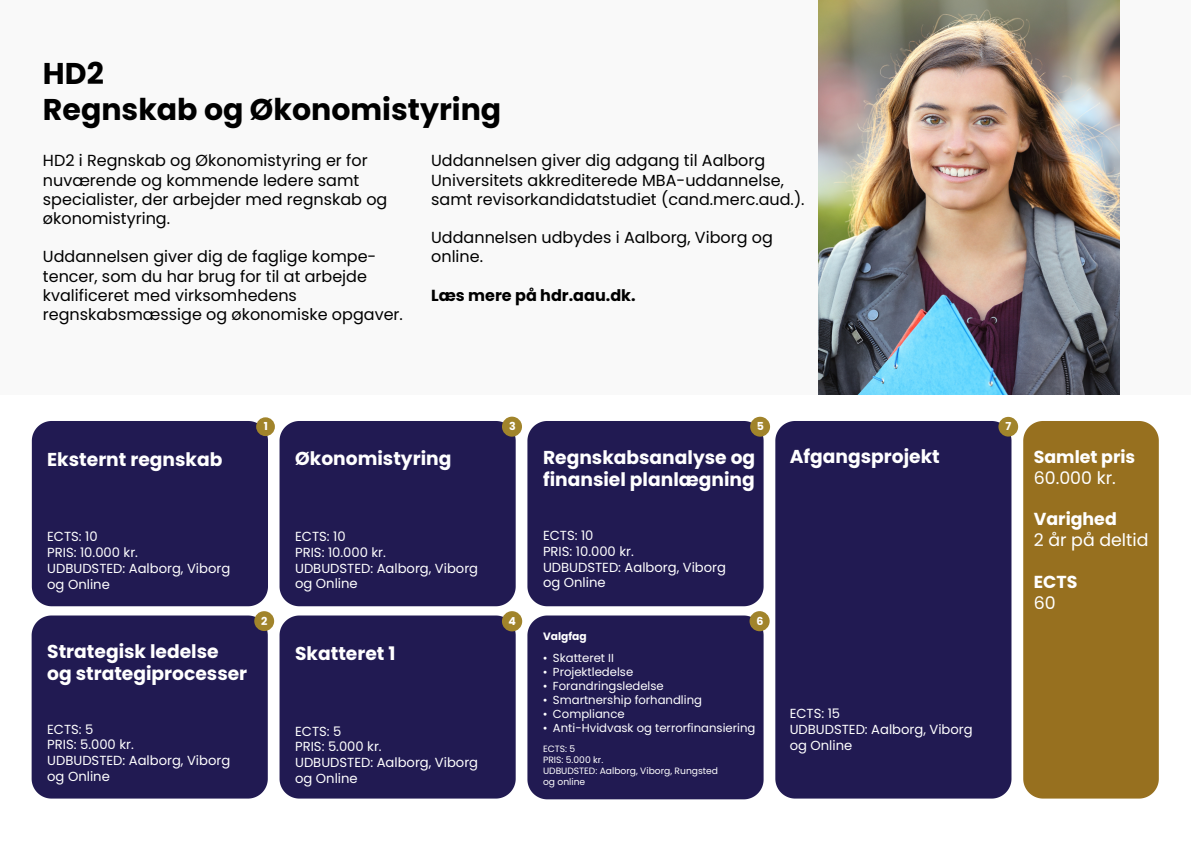
<style>
.page{position:relative;width:1191px;height:842px;background:#fff}
.page>*{position:absolute;margin:0;border:0;box-sizing:border-box;transform-origin:0 0}
.t1{font:700 30px/36px "Poppins";color:#000}
.t2{font:700 18.6px/22.4px "Poppins";color:#fff}
.t3{font:700 17.4px "Poppins";color:#fff}
.t4{font:17.4px "Poppins";color:#fff}
.t5{font:16px/19.2px "Poppins";color:#000}
.t6{font:700 16px "Poppins";color:#000}
.t7{font:13.2px/15.8px "Poppins";color:#fff}
.t8{font:11.6px "Poppins";color:#fff}
.t9{font:700 11px "Poppins";color:#fff}
.t10{font:700 10.6px "Poppins";color:#fff}
.t11{font:9.2px/11px "Poppins";color:#fff}
.s1{font-family:"Times New Roman"}
</style>
<div class="page">
<div style="left:0;top:0;width:1191px;height:395px;background:#f4f4f4"></div>
<div style="left:775px;top:421px;width:236px;height:377px;background:#211a52"></div>
<div style="left:998px;top:417px;width:20px;height:20px;background:#a1842b;border-radius:50%"></div>
<div style="left:527px;top:421px;width:236px;height:185px;background:#211a52"></div>
<div style="left:750px;top:417px;width:20px;height:20px;background:#a1842b;border-radius:50%"></div>
<div style="left:527px;top:615px;width:236px;height:184px;background:#211a52"></div>
<div style="left:749px;top:611px;width:20px;height:20px;background:#a1842b;border-radius:50%"></div>
<div style="left:32px;top:421px;width:236px;height:185px;background:#211a52"></div>
<div style="left:256px;top:417px;width:19px;height:19px;background:#a1842b;border-radius:50%"></div>
<div style="left:32px;top:615px;width:236px;height:183px;background:#211a52"></div>
<div style="left:254px;top:611px;width:20px;height:20px;background:#a1842b;border-radius:50%"></div>
<div style="left:279px;top:421px;width:237px;height:185px;background:#211a52"></div>
<div style="left:502px;top:417px;width:20px;height:20px;background:#a1842b;border-radius:50%"></div>
<div style="left:279px;top:615px;width:237px;height:183px;background:#211a52"></div>
<div style="left:502px;top:611px;width:20px;height:20px;background:#a1842b;border-radius:50%"></div>
<div style="left:1023px;top:421px;width:135px;height:377px;background:#97701f"></div>
<img style="left:819px;top:0;width:300px;height:395px">
<h1 class="t1" style="left:43px;top:55px;width:460px">HD2<br>Regnskab og Økonomistyring</h1>
<p class="t5" style="left:43px;top:151px;width:346px">HD2 i Regnskab og Økonomistyring er for nuværende og kommende ledere samt specialister, der arbejder med regnskab og økonomistyring.</p>
<p class="t5" style="left:43px;top:247px;width:361px">Uddannelsen giver dig de faglige kompe&shy;tencer, som du har brug for til at arbejde kvalificeret med virksomhedens regnskabsmæssige og økonomiske opgaver.</p>
<p class="t5" style="left:431px;top:151px;width:375px">Uddannelsen giver dig adgang til Aalborg<br>Universitets akkrediterede MBA-uddannelse, samt revisorkandidatstudiet (cand.merc.aud.).</p>
<p class="t5" style="left:431px;top:228px;width:343px">Uddannelsen udbydes i Aalborg, Viborg og online.</p>
<p class="t6" style="left:431px;top:286px;width:206px">Læs mere på hdr.aau.dk.</p>
<p class="t2" style="left:47px;top:448px;width:177px">Eksternt regnskab</p>
<p class="t9" style="left:264px;top:420px;width:6px">1</p>
<p class="t7" style="left:47px;top:529px;width:184px">ECTS: 10<br>PRIS: 10.000 kr.<br>UDBUDSTED: Aalborg, Viborg og Online</p>
<p class="t2" style="left:47px;top:640px;width:201px">Strategisk ledelse og strategiprocesser</p>
<p class="t7" style="left:47px;top:721px;width:184px">ECTS: 5<br>PRIS: 5.000 kr.<br>UDBUDSTED: Aalborg, Viborg og Online</p>
<p class="t9" style="left:261px;top:615px;width:8px">2</p>
<p class="t2" style="left:295px;top:447px;width:158px">Økonomistyring</p>
<p class="t7" style="left:295px;top:528px;width:184px">ECTS: 10<br>PRIS: 10.000 kr.<br>UDBUDSTED: Aalborg, Viborg og Online</p>
<p class="t2" style="left:295px;top:642px;width:102px">Skatteret 1</p>
<p class="t7" style="left:295px;top:723px;width:184px">ECTS: 5<br>PRIS: 5.000 kr.<br>UDBUDSTED: Aalborg, Viborg og Online</p>
<p class="t9" style="left:509px;top:420px;width:8px">3</p>
<p class="t9" style="left:508px;top:615px;width:9px">4</p>
<p class="t9" style="left:756px;top:420px;width:9px">5</p>
<p class="t2" style="left:543px;top:446px;width:214px">Regnskabsanalyse og finansiel planlægning</p>
<p class="t7" style="left:543px;top:528px;width:184px">ECTS: 10<br>PRIS: 10.000 kr.<br>UDBUDSTED: Aalborg, Viborg og Online</p>
<p class="t9" style="left:756px;top:615px;width:9px">6</p>
<p class="t10" style="left:543px;top:630px;width:45px">Valgfag</p>
<p class="t8" style="left:543px;top:651px;width:72px"><span class="s1">•</span> Skatteret II</p>
<p class="t8" style="left:543px;top:665px;width:92px"><span class="s1">•</span> Projektledelse</p>
<p class="t8" style="left:543px;top:679px;width:122px"><span class="s1">•</span> Forandringsledelse</p>
<p class="t8" style="left:543px;top:693px;width:160px"><span class="s1">•</span> Smartnership forhandling</p>
<p class="t8" style="left:543px;top:707px;width:83px"><span class="s1">•</span> Compliance</p>
<p class="t8" style="left:543px;top:721px;width:214px"><span class="s1">•</span> Anti-Hvidvask og terrorfinansiering</p>
<p class="t11" style="left:543px;top:743px;width:176px">ECTS: 5<br>PRIS: 5.000 kr.<br>UDBUDSTED: Aalborg, Viborg, Rungsted og online</p>
<p class="t2" style="left:789px;top:445px;width:152px">Afgangsprojekt</p>
<p class="t7" style="left:789px;top:706px;width:184px">ECTS: 15<br>UDBUDSTED: Aalborg, Viborg og Online</p>
<p class="t9" style="left:1005px;top:420px;width:7px">7</p>
<p class="t3" style="left:1033px;top:447px;width:103px">Samlet pris</p>
<p class="t4" style="left:1033px;top:468px;width:83px">60.000 kr.</p>
<p class="t3" style="left:1033px;top:509px;width:84px">Varighed</p>
<p class="t4" style="left:1033px;top:530px;width:116px">2 år på deltid</p>
<p class="t3" style="left:1033px;top:572px;width:45px">ECTS</p>
<p class="t4" style="left:1033px;top:593px;width:23px">60</p>
</div>
